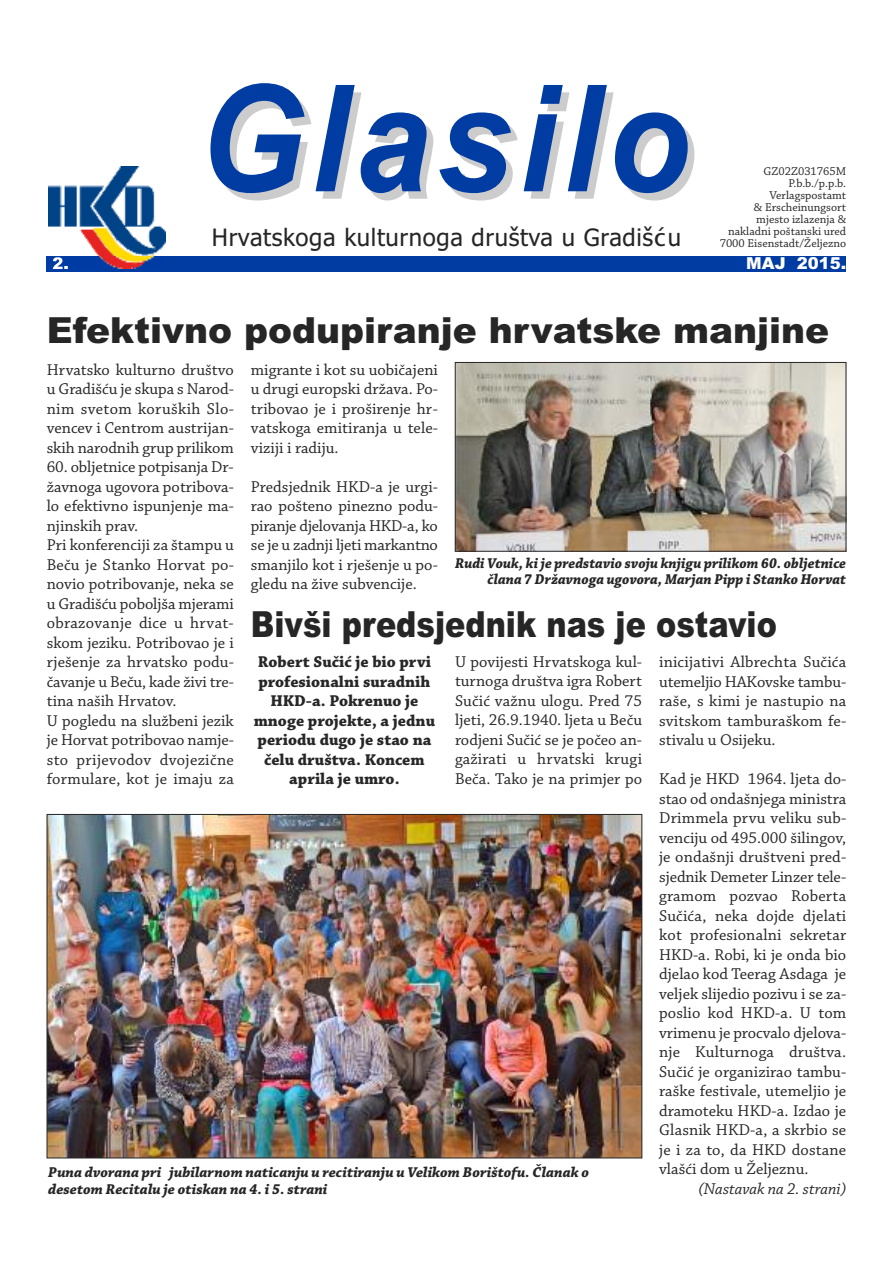
<style>
.page{position:relative;width:893px;height:1263px;background:#fff}
.page>*{position:absolute;margin:0;border:0;box-sizing:border-box;transform-origin:0 0}
.t1{font:italic 700 148.5px "Arial";letter-spacing:.05em;color:#003ca2;scale:.91 1}
.t2{font:900 36px "Arial";color:#272627}
.t3{font:900 36px "Arial";color:#272627;scale:.84 1}
.t4{font:24px "Tahoma";letter-spacing:.025em;color:#272627}
.t5{font:16.5px/19.5px "Chaparral Pro";color:#272627;text-align:justify}
.t6{font:700 16.5px/19.5px "Chaparral Pro";color:#272627;text-align:center}
.t7{font:italic 16.5px "Chaparral Pro";color:#272627}
.t8{font:900 16.5px "Arial";color:#fff}
.t9{font:italic 700 15px/16.5px "Chaparral Pro";color:#272627}
.t10{font:italic 700 15px/16.5px "Chaparral Pro";color:#272627;text-align:right;scale:.96 1}
.t11{font:12px/12px "Chaparral Pro";color:#272627;text-align:right}
.s1{font-family:"Lucida Grande"}
</style>
<div class="page">
<div style="left:47px;top:256px;width:799px;height:15px;background:#003ca2"></div>
<img style="left:48px;top:166px;width:117px;height:103px">
<img style="left:53px;top:257px;width:15px;height:12px">
<img style="left:457px;top:364px;width:387px;height:185px">
<div style="left:455px;top:362px;width:391px;height:189px;border:1px solid #272627"></div>
<img style="left:49px;top:816px;width:591px;height:340px">
<h1 class="t1" style="left:199px;top:53px;width:541px">Glasilo</h1>
<h3 class="t4" style="left:212px;top:224px;width:471px">Hrvatskoga kulturnoga društva u Gradiš<span class="s1">c´</span>u</h3>
<p class="t11" style="left:720px;top:166px;width:128px">GZ02Z031765M<br>P.b.b./p.p.b.<br>Verlagspostamt<br>&amp; Erscheinungsort mjesto izlazenja &amp; nakladni poštanski ured<br>7000 Eisenstadt/Željezno</p>
<p class="t8" style="left:746px;top:254px;width:101px">MAJ 2015.</p>
<h2 class="t2" style="left:47px;top:309px;width:784px">Efektivno podupiranje hrvatske manjine</h2>
<p class="t5" style="left:47px;top:361px;width:189px">Hrvatsko kulturno društvo u Gradišću je skupa s Narod&shy;nim svetom koruških Slo&shy;vencev i Centrom austrijan&shy;skih narodnih grup prilikom</p>
<p class="t5" style="left:47px;top:459px;width:189px;text-align:left">60. obljetnice potpisanja Dr&shy;žavnoga ugovora potribova&shy;lo efektivno ispunjenje ma&shy;njinskih prav.<br>Pri konferenciji za štampu u<br>Beču je Stanko Horvat po&shy;novio potribovanje, neka se u Gradišću poboljša mjerami obrazovanje dice u hrvat&shy;skom jeziku. Potribovao je i rješenje za hrvatsko podu&shy;čavanje u Beču, kade živi tre&shy;tina naših Hrvatov.<br>U pogledu na službeni jezik je Horvat potribovao namje&shy;sto prijevodov dvojezične formulare, kot je imaju za</p>
<p class="t5" style="left:251px;top:361px;width:189px">migrante i kot su uobičajeni u drugi europski država. Po&shy;tribovao je i proširenje hr&shy;vatskoga emitiranja u tele&shy;viziji i radiju.</p>
<p class="t5" style="left:251px;top:478px;width:189px">Predsjednik HKD-a je urgi&shy;rao pošteno pinezno podu&shy;piranje djelovanja HKD-a, ko se je u zadnji ljeti markantno smanjilo kot i rješenje u po&shy;gledu na žive subvencije.</p>
<h2 class="t3" style="left:251px;top:604px;width:628px">Bivši predsjednik nas je ostavio</h2>
<p class="t5" style="left:659px;top:653px;width:189px">inicijativi Albrechta Sučića utemeljio HAKovske tambu&shy;raše, s kimi je nastupio na svitskom tamburaškom fe&shy;stivalu u Osijeku.</p>
<p class="t5" style="left:659px;top:770px;width:189px">Kad je HKD 1964. ljeta do&shy;stao od ondašnjega ministra Drimmela prvu veliku sub&shy;venciju od 495.000 šilingov, je ondašnji društveni pred&shy;sjednik Demeter Linzer tele&shy;gramom pozvao Roberta Sučića, neka dojde djelati kot profesionalni sekretar HKD-a. Robi, ki je onda bio djelao kod Teerag Asdaga je veljek slijedio pozivu i se za&shy;poslio kod HKD-a. U tom vrimenu je procvalo djelova&shy;nje Kulturnoga društva.<br>Sučić je organizirao tambu&shy;raške festivale, utemeljio je dramoteku HKD-a. Izdao je Glasnik HKD-a, a skrbio se je i za to, da HKD dostane vlašći dom u Željeznu.</p>
<p class="t7" style="left:698px;top:1182px;width:149px">(Nastavak na 2. strani)</p>
<p class="t10" style="left:455px;top:556px;width:409px">Rudi Vouk, ki je predstavio svoju knjigu prilikom 60. obljetnice člana 7 Državnoga ugovora, Marjan Pipp i Stanko Horvat</p>
<p class="t5" style="left:455px;top:653px;width:189px">U povijesti Hrvatskoga kul&shy;turnoga društva igra Robert Sučić važnu ulogu. Pred 75 ljeti, 26.9.1940. ljeta u Beču rodjeni Sučić se je počeo an&shy;gažirati u hrvatski krugi Beča. Tako je na primjer po</p>
<p class="t6" style="left:254px;top:653px;width:183px">Robert Sučić je bio prvi profesionalni suradnih<br>HKD-a. Pokrenuo je mnoge projekte, a jednu periodu dugo je stao na čelu društva. Koncem aprila je umro.</p>
<p class="t9" style="left:48px;top:1166px;width:542px">Puna dvorana pri jubilarnom naticanju u recitiranju u Velikom Borištofu. Članak o desetom Recitalu je otiskan na 4. i 5. strani</p>
</div>
